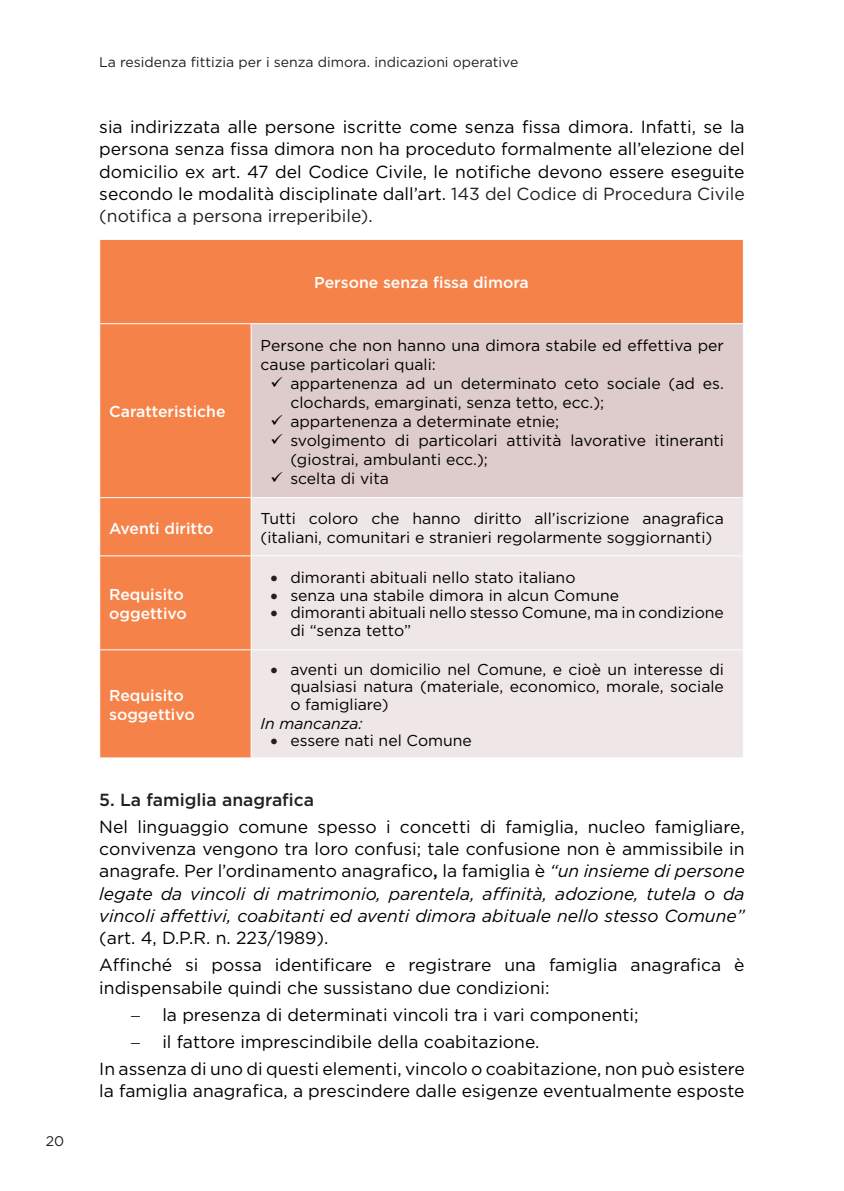
<style>
.page{position:relative;width:844px;height:1191px;background:#fff}
.page>*{position:absolute;margin:0;border:0;box-sizing:border-box;transform-origin:0 0}
.Body_Text{font:17.5px/22.2px "Gotham";color:#000;text-align:justify}
.t1{font:500 17.5px "Gotham";color:#231f20}
.t2{font:15.75px/18.9px "Gotham";color:#000}
.t3{font:500 15.75px/18.9px "Gotham";color:#fff}
.List_Paragraph{font:italic 15.75px "Gotham";color:#000}
.t4{font:14px "Gotham";color:#231f20}
.s1{color:#231f20}
.s2{font-weight:500}
.s3{font-style:italic}
</style>
<div class="page">
<div style="left:100px;top:240px;width:642px;height:517px;background:#f58349"></div>
<div style="left:251px;top:324px;width:492px;height:173px;background:#decbcb"></div>
<div style="left:251px;top:498px;width:491px;height:259px;background:#efe7e7"></div>
<hr style="left:99px;top:323px;width:152px;height:1px;background:#fff">
<hr style="left:251px;top:323px;width:492px;height:1px;background:#fff">
<hr style="left:250px;top:324px;width:1px;height:173px;background:#fff">
<hr style="left:99px;top:497px;width:152px;height:1px;background:#fff">
<hr style="left:251px;top:497px;width:492px;height:1px;background:#fff">
<hr style="left:250px;top:498px;width:1px;height:57px;background:#fff">
<hr style="left:99px;top:555px;width:152px;height:1px;background:#fff">
<hr style="left:251px;top:555px;width:492px;height:1px;background:#fff">
<hr style="left:250px;top:556px;width:1px;height:93px;background:#fff">
<hr style="left:99px;top:649px;width:152px;height:1px;background:#fff">
<hr style="left:251px;top:649px;width:492px;height:1px;background:#fff">
<hr style="left:250px;top:650px;width:1px;height:107px;background:#fff">
<hr style="left:742px;top:324px;width:1px;height:173px;background:#fff">
<p class="t4" style="left:46px;top:1132px;width:20px">20</p>
<p class="t4" style="left:99px;top:54px;width:420px">La residenza fittizia per i senza dimora. indicazioni operative</p>
<p class="Body_Text" style="left:99px;top:115px;width:646px">sia indirizzata alle persone iscritte come senza fissa dimora. Infatti, se la persona senza fissa dimora non ha proceduto formalmente all’elezione del domicilio ex art. 47 del Codice Civile, le notifiche devono essere eseguite secondo le modalità disciplinate dall’art. <span class="s1">143 del Codice di Procedura Civile (notifica a persona irreperibile).</span></p>
<p class="t3" style="left:109px;top:402px;width:118px">Caratteristiche</p>
<p class="t3" style="left:314px;top:273px;width:216px">Persone senza fissa dimora</p>
<p class="t2" style="left:260px;top:336px;width:465px">Persone che non hanno una dimora stabile ed effettiva per cause particolari quali:</p>
<p class="t2" style="left:290px;top:374px;width:435px;text-indent:-20px">✓ appartenenza ad un determinato ceto sociale (ad es. clochards, emarginati, senza tetto, ecc.);</p>
<p class="t2" style="left:270px;top:411px;width:290px">✓ appartenenza a determinate etnie;</p>
<p class="t2" style="left:290px;top:430px;width:435px;text-indent:-20px">✓ svolgimento di particolari attività lavorative itineranti (giostrai, ambulanti ecc.);</p>
<p class="t2" style="left:270px;top:468px;width:120px">✓ scelta di vita</p>
<p class="t3" style="left:109px;top:518px;width:106px">Aventi diritto</p>
<p class="t2" style="left:260px;top:508px;width:465px">Tutti coloro che hanno diritto all’iscrizione anagrafica (italiani, comunitari e stranieri regolarmente soggiornanti)</p>
<p class="t3" style="left:109px;top:585px;width:79px">Requisito oggettivo</p>
<p class="t3" style="left:109px;top:686px;width:87px">Requisito soggettivo</p>
<p class="t2" style="left:270px;top:568px;width:306px"><span class="s1">•</span> dimoranti abituali nello stato italiano</p>
<p class="t2" style="left:270px;top:585px;width:350px"><span class="s1">•</span> senza una stabile dimora in alcun Comune</p>
<p class="t2" style="left:290px;top:603px;width:435px;line-height:17.5px;text-indent:-20px"><span class="s1">•</span> dimoranti abituali nello stesso Comune, ma in condizione di “senza tetto”</p>
<p class="t2" style="left:290px;top:660px;width:435px;line-height:17.5px;text-align:justify;text-indent:-20px"><span class="s1">•</span> aventi un domicilio nel Comune, e cioè un interesse di qualsiasi natura (materiale, economico, morale, sociale o famigliare)</p>
<p class="List_Paragraph" style="left:260px;top:713px;width:104px">In mancanza:</p>
<p class="t2" style="left:270px;top:731px;width:203px"><span class="s1">•</span> essere nati nel Comune</p>
<p class="t1" style="left:99px;top:788px;width:216px">5. La famiglia anagrafica</p>
<p class="Body_Text" style="left:99px;top:815px;width:646px">Nel linguaggio comune spesso i concetti di famiglia, nucleo famigliare, convivenza vengono tra loro confusi; tale confusione non è ammissibile in anagrafe. Per l’ordinamento anagrafico<span class="s2">,</span> la famiglia è <span class="s3">“un insieme di persone legate da vincoli di matrimonio, parentela, affinità, adozione, tutela o da vincoli affettivi, coabitanti ed aventi dimora abituale nello stesso Comune” </span>(art. 4, D.P.R. n. 223/1989).</p>
<p class="Body_Text" style="left:99px;top:953px;width:646px">Affinché si possa identificare e registrare una famiglia anagrafica è indispensabile quindi che sussistano due condizioni:</p>
<p class="Body_Text" style="left:162px;top:1003px;width:477px">la presenza di determinati vincoli tra i vari componenti;</p>
<p class="Body_Text" style="left:162px;top:1030px;width:378px">il fattore imprescindibile della coabitazione.</p>
<p class="Body_Text" style="left:99px;top:1057px;width:646px">In assenza di uno di questi elementi, vincolo o coabitazione, non può esistere la famiglia anagrafica, a prescindere dalle esigenze eventualmente esposte</p>
</div>
